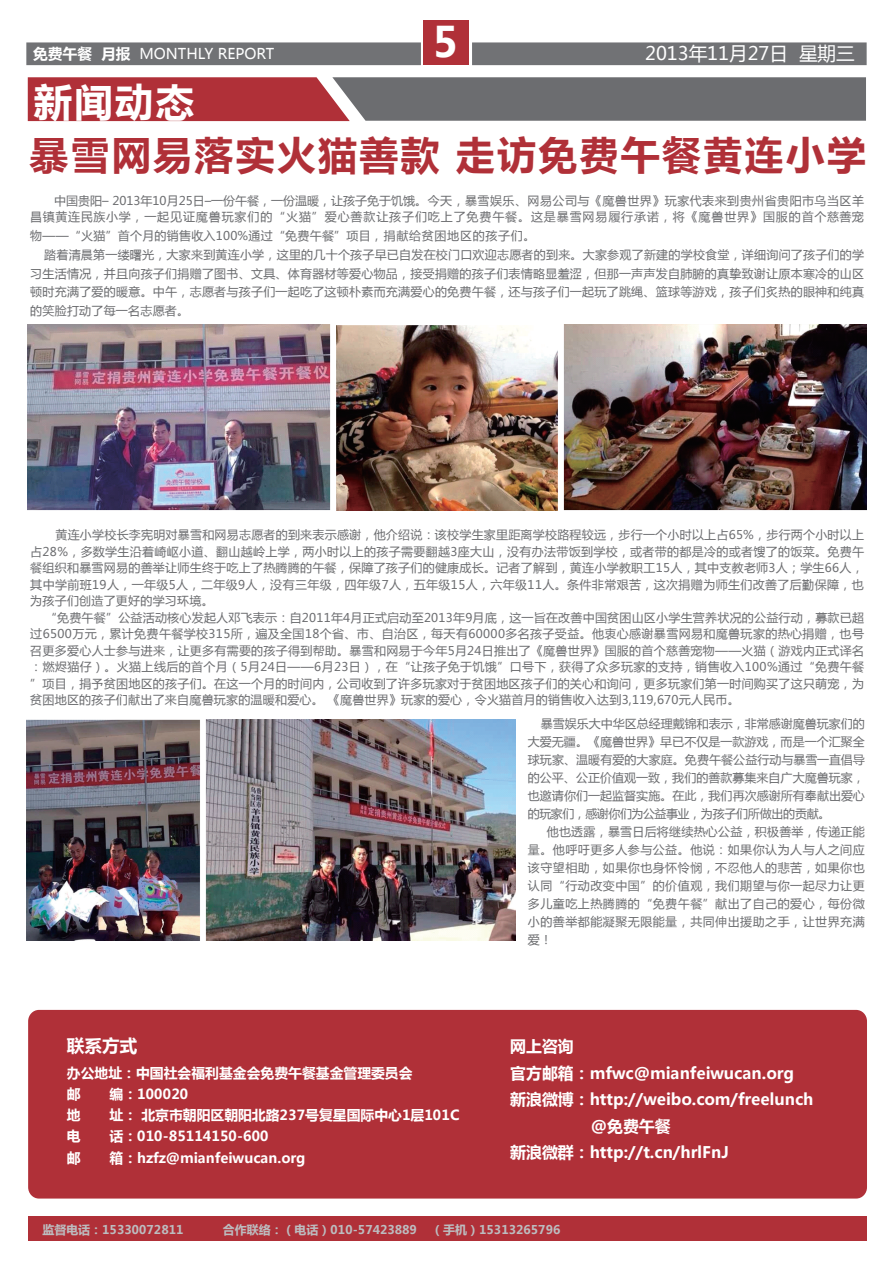
<style>
.page{position:relative;width:893px;height:1263px;background:#fff}
.page>*{position:absolute;margin:0;border:0;box-sizing:border-box;transform-origin:0 0}
.t1{font:700 41.7px "Microsoft Ya Hei";color:#fff}
.t2{font:700 38.85px "Microsoft Ya Hei";letter-spacing:.06em;color:#b03038}
.t3{font:700 38.4px "Microsoft Ya Hei";color:#fff}
.t4{font:18.6px "Microsoft Ya Hei";color:#fff}
.t5{font:700 17.55px "Microsoft Ya Hei";color:#fff}
.t6{font:700 15.9px "Microsoft Ya Hei";color:#fff}
.t7{font:14.85px "Microsoft Ya Hei";color:#fff}
.t8{font:700 13.8px/21.3px "Microsoft Ya Hei";color:#fff}
.t9{font:12px/18px "Microsoft Ya Hei";letter-spacing:.02em;color:#6c6d70;text-align:justify}
.t10{font:12px/15.9px "Microsoft Ya Hei";letter-spacing:.04em;color:#6c6d70;text-align:right}
.t11{font:700 12px "Microsoft Ya Hei";color:#bcbdc0}
.s1{font-weight:700}
</style>
<div class="page">
<div style="left:28px;top:1216px;width:839px;height:25px;background:#b03038"></div>
<div style="left:26px;top:42px;width:841px;height:23px;background:#717275"></div>
<div style="left:424px;top:20px;width:45px;height:45px;background:#b03038"></div>
<svg style="left:28px;top:77px;width:838px;height:44px;background:#885b5f"></svg>
<img style="left:27px;top:325px;width:840px;height:186px">
<img style="left:26px;top:720px;width:489px;height:221px">
<div style="left:28px;top:1010px;width:839px;height:188px;background:#b03038;border-radius:11px"></div>
<p class="t7" style="left:33px;top:44px;width:243px"><span class="s1">免费午餐 月报</span> MONTHLY REPORT</p>
<h1 class="t1" style="left:433px;top:12px;width:27px">5</h1>
<h3 class="t4" style="left:645px;top:41px;width:211px">2013年11月27日 星期三</h3>
<h3 class="t3" style="left:34px;top:76px;width:162px">新闻动态</h3>
<h2 class="t2" style="left:30px;top:127px;width:838px">暴雪网易落实火猫善款 走访免费午餐黄连小学</h2>
<p class="t10" style="left:30px;top:192px;width:835px">中国贵阳– 2013年10月25日–一份午餐，一份温暖，让孩子免于饥饿。今天，暴雪娱乐、网易公司与《魔兽世界》玩家代表来到贵州省贵阳市乌当区羊<br>昌镇黄连民族小学，一起见证魔兽玩家们的“火猫”爱心善款让孩子们吃上了免费午餐。这是暴雪网易履行承诺，将《魔兽世界》国服的首个慈善宠</p>
<p class="t9" style="left:30px;top:226px;width:507px">物——“火猫”首个月的销售收入100%通过“免费午餐”项目，捐献给贫困地区的孩子们。</p>
<p class="t9" style="left:44px;top:245px;width:821px">踏着清晨第一缕曙光，大家来到黄连小学，这里的几十个孩子早已自发在校门口欢迎志愿者的到来。大家参观了新建的学校食堂，详细询问了孩子们的学</p>
<p class="t9" style="left:30px;top:264px;width:835px">习生活情况，并且向孩子们捐赠了图书、文具、体育器材等爱心物品，接受捐赠的孩子们表情略显羞涩，但那一声声发自肺腑的真挚致谢让原本寒冷的山区</p>
<p class="t9" style="left:30px;top:283px;width:835px">顿时充满了爱的暖意。中午，志愿者与孩子们一起吃了这顿朴素而充满爱心的免费午餐，还与孩子们一起玩了跳绳、篮球等游戏，孩子们炙热的眼神和纯真</p>
<p class="t9" style="left:30px;top:302px;width:160px">的笑脸打动了每一名志愿者。</p>
<p class="t9" style="left:30px;top:526px;width:835px;line-height:16.5px;text-indent:25px">黄连小学校长李宪明对暴雪和网易志愿者的到来表示感谢，他介绍说：该校学生家里距离学校路程较远，步行一个小时以上占65%，步行两个小时以上占28%，多数学生沿着崎岖小道、翻山越岭上学，两小时以上的孩子需要翻越3座大山，没有办法带饭到学校，或者带的都是冷的或者馊了的饭菜。免费午餐组织和暴雪网易的善举让师生终于吃上了热腾腾的午餐，保障了孩子们的健康成长。记者了解到，黄连小学教职工15人，其中支教老师3人；学生66人，其中学前班19人，一年级5人，二年级9人，没有三年级，四年级7人，五年级15人，六年级11人。条件非常艰苦，这次捐赠为师生们改善了后勤保障，也为孩子们创造了更好的学习环境。</p>
<p class="t9" style="left:30px;top:609px;width:835px;line-height:16.5px;text-indent:15px">“免费午餐”公益活动核心发起人邓飞表示：自2011年4月正式启动至2013年9月底，这一旨在改善中国贫困山区小学生营养状况的公益行动，募款已超过6500万元，累计免费午餐学校315所，遍及全国18个省、市、自治区，每天有60000多名孩子受益。他衷心感谢暴雪网易和魔兽玩家的热心捐赠，也号召更多爱心人士参与进来，让更多有需要的孩子得到帮助。暴雪和网易于今年5月24日推出了《魔兽世界》国服的首个慈善宠物——火猫（游戏内正式译名：燃烬猫仔）。火猫上线后的首个月（5月24日——6月23日），在“让孩子免于饥饿”口号下，获得了众多玩家的支持，销售收入100%通过“免费午餐”项目，捐予贫困地区的孩子们。在这一个月的时间内，公司收到了许多玩家对于贫困地区孩子们的关心和询问，更多玩家们第一时间购买了这只萌宠，为贫困地区的孩子们献出了来自魔兽玩家的温暖和爱心。 《魔兽世界》玩家的爱心，令火猫首月的销售收入达到3,119,670元人民币。</p>
<h3 class="t5" style="left:67px;top:1034px;width:72px">联系方式</h3>
<p class="t8" style="left:67px;top:1061px;width:347px">办公地址：中国社会福利基金会免费午餐基金管理委员会邮</p>
<p class="t8" style="left:110px;top:1083px;width:80px">编：100020</p>
<p class="t8" style="left:67px;top:1104px;width:15px">地</p>
<p class="t8" style="left:110px;top:1104px;width:351px">址： 北京市朝阳区朝阳北路237号复星国际中心1层101C</p>
<p class="t8" style="left:67px;top:1125px;width:15px">电</p>
<p class="t8" style="left:110px;top:1125px;width:161px">话：010-85114150-600</p>
<p class="t8" style="left:67px;top:1146px;width:15px">邮</p>
<p class="t8" style="left:110px;top:1146px;width:197px">箱：hzfz@mianfeiwucan.org</p>
<p class="t9" style="left:528px;top:714px;width:339px;text-indent:13px">暴雪娱乐大中华区总经理戴锦和表示，非常感谢魔兽玩家们的大爱无疆。《魔兽世界》早已不仅是一款游戏，而是一个汇聚全球玩家、温暖有爱的大家庭。免费午餐公益行动与暴雪一直倡导的公平、公正价值观一致，我们的善款募集来自广大魔兽玩家，也邀请你们一起监督实施。在此，我们再次感谢所有奉献出爱心的玩家们，感谢你们为公益事业，为孩子们所做出的贡献。</p>
<p class="t9" style="left:528px;top:822px;width:338px;text-indent:19px">他也透露，暴雪日后将继续热心公益，积极善举，传递正能量。他呼吁更多人参与公益。他说：如果你认为人与人之间应该守望相助，如果你也身怀怜悯，不忍他人的悲苦，如果你也认同“行动改变中国”的价值观，我们期望与你一起尽力让更多儿童吃上热腾腾的“免费午餐”献出了自己的爱心，每份微小的善举都能凝聚无限能量，共同伸出援助之手，让世界充满爱！</p>
<h3 class="t6" style="left:510px;top:1035px;width:65px">网上咨询</h3>
<h3 class="t6" style="left:510px;top:1062px;width:285px">官方邮箱：mfwc@mianfeiwucan.org</h3>
<h3 class="t6" style="left:510px;top:1088px;width:305px">新浪微博：http://weibo.com/freelunch</h3>
<h3 class="t6" style="left:591px;top:1115px;width:81px">@免费午餐</h3>
<h3 class="t6" style="left:510px;top:1141px;width:220px">新浪微群：http://t.cn/hrlFnJ</h3>
<p class="t11" style="left:42px;top:1221px;width:143px">监督电话：15330072811</p>
<p class="t11" style="left:223px;top:1221px;width:339px">合作联络：（电话）010-57423889 （手机）15313265796</p>
</div>
